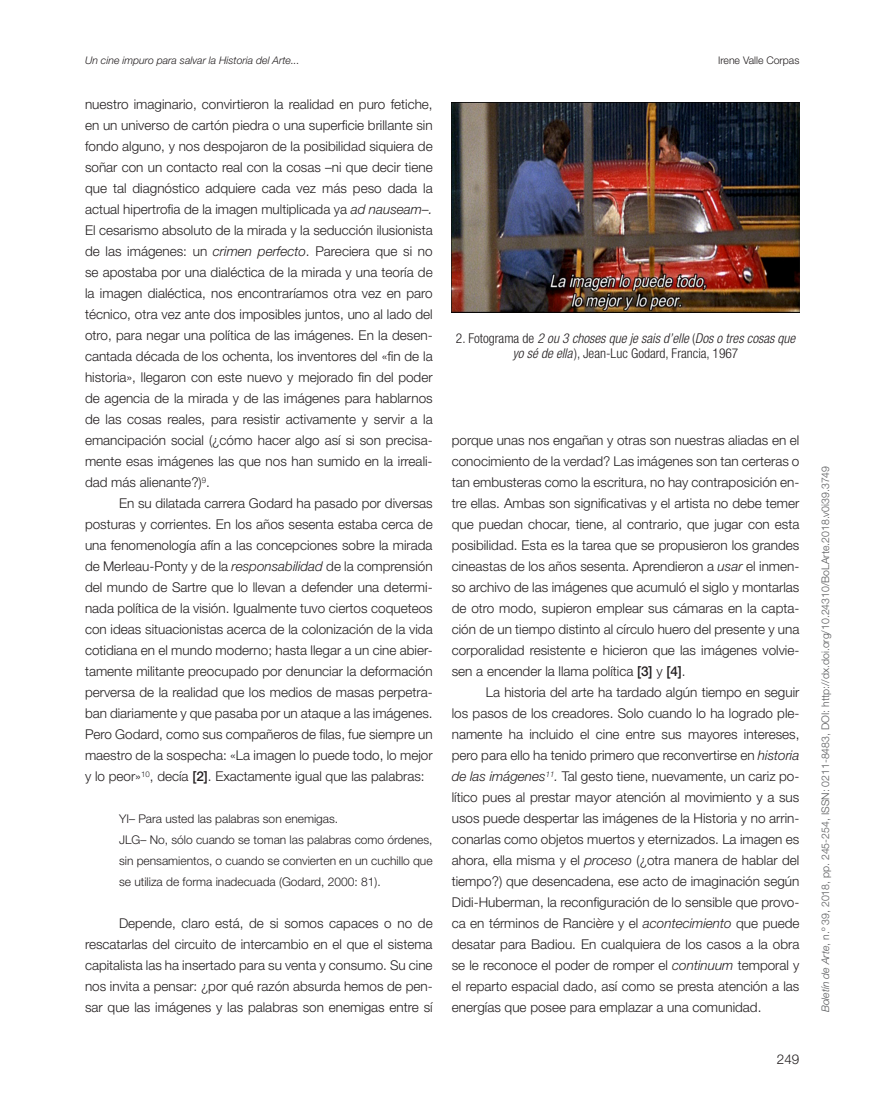
<style>
.page{position:relative;width:893px;height:1106px;background:#fff}
.page>*{position:absolute;margin:0;border:0;box-sizing:border-box;transform-origin:0 0}
.t1{font:300 13.5px/21px "Helvetica Neue LT Std";color:#231f20;text-align:justify}
.t2{font:italic 300 condensed 13.5px/15px "Helvetica Neue LT Std";color:#231f20;text-align:center}
.t3{font:300 12px/21px "Helvetica Neue LT Std";color:#231f20}
.t4{font:300 10.5px "Helvetica Neue LT Std";color:#57585a}
.t5{font:italic 300 10.5px "Helvetica Neue LT Std";color:#231f20}
.t6{font:300 10.5px "Helvetica Neue LT Std";color:#231f20}
.s1{font-style:italic}
.s2{font-weight:500}
.s3{font-style:normal}
</style>
<div class="page">
<img style="left:452px;top:102px;width:347px;height:210px">
<p class="t5" style="left:85px;top:54px;width:216px">Un cine impuro para salvar la Historia del Arte...</p>
<p class="t6" style="left:718px;top:54px;width:83px">Irene Valle Corpas</p>
<p class="t1" style="left:85px;top:93px;width:349px">nuestro imaginario, convirtieron la realidad en puro fetiche, en un universo de cartón piedra o una superficie brillante sin fondo alguno, y nos despojaron de la posibilidad siquiera de soñar con un contacto real con la cosas –ni que decir tiene que tal diagnóstico adquiere cada vez más peso dada la actual hipertrofia de la imagen multiplicada ya <span class="s1">ad nauseam–.<br></span>El cesarismo absoluto de la mirada y la seducción ilusionista de las imágenes: un <span class="s1">crimen perfecto</span>. Pareciera que si no se apostaba por una dialéctica de la mirada y una teoría de la imagen dialéctica, nos encontraríamos otra vez en paro técnico, otra vez ante dos imposibles juntos, uno al lado del otro, para negar una política de las imágenes. En la desen&shy;cantada década de los ochenta, los inventores del «fin de la historia», llegaron con este nuevo y mejorado fin del poder de agencia de la mirada y de las imágenes para hablarnos de las cosas reales, para resistir activamente y servir a la emancipación social (¿cómo hacer algo así si son precisa&shy;mente esas imágenes las que nos han sumido en la irreali&shy;dad más alienante?)<sup>9</sup>.</p>
<p class="t1" style="left:85px;top:492px;width:349px;text-indent:34px">En su dilatada carrera Godard ha pasado por diversas posturas y corrientes. En los años sesenta estaba cerca de una fenomenología afín a las concepciones sobre la mirada de Merleau-Ponty y de la <span class="s1">responsabilidad</span> de la comprensión del mundo de Sartre que lo llevan a defender una determi&shy;nada política de la visión. Igualmente tuvo ciertos coqueteos con ideas situacionistas acerca de la colonización de la vida cotidiana en el mundo moderno; hasta llegar a un cine abier&shy;tamente militante preocupado por denunciar la deformación perversa de la realidad que los medios de masas perpetra&shy;ban diariamente y que pasaba por un ataque a las imágenes.<br>Pero Godard, como sus compañeros de filas, fue siempre un maestro de la sospecha: «La imagen lo puede todo, lo mejor y lo peor»<sup>10</sup>, decía <span class="s2">[2]</span>. Exactamente igual que las palabras:</p>
<p class="t3" style="left:119px;top:808px;width:315px">YI– Para usted las palabras son enemigas.<br>JLG– No, sólo cuando se toman las palabras como órdenes, sin pensamientos, o cuando se convierten en un cuchillo que se utiliza de forma inadecuada (Godard, 2000: 81).</p>
<p class="t1" style="left:85px;top:912px;width:349px;text-indent:34px">Depende, claro está, de si somos capaces o no de rescatarlas del circuito de intercambio en el que el sistema capitalista las ha insertado para su venta y consumo. Su cine nos invita a pensar: ¿por qué razón absurda hemos de pen&shy;sar que las imágenes y las palabras son enemigas entre sí</p>
<p class="t2" style="left:456px;top:331px;width:341px"><span class="s3">2. Fotograma de</span> 2 ou 3 choses que je sais d’elle <span class="s3">(</span>Dos o tres cosas que yo sé de ella <span class="s3">), Jean-Luc Godard, Francia, 1967</span></p>
<p class="t1" style="left:452px;top:429px;width:349px">porque unas nos engañan y otras son nuestras aliadas en el conocimiento de la verdad? Las imágenes son tan certeras o tan embusteras como la escritura, no hay contraposición en&shy;tre ellas. Ambas son significativas y el artista no debe temer que puedan chocar, tiene, al contrario, que jugar con esta posibilidad. Esta es la tarea que se propusieron los grandes cineastas de los años sesenta. Aprendieron a <span class="s1">usar</span> el inmen&shy;so archivo de las imágenes que acumuló el siglo y montarlas de otro modo, supieron emplear sus cámaras en la capta&shy;ción de un tiempo distinto al círculo huero del presente y una corporalidad resistente e hicieron que las imágenes volvie&shy;sen a encender la llama política <span class="s2">[3]</span> y <span class="s2">[4]</span>.</p>
<p class="t1" style="left:452px;top:681px;width:349px;text-indent:34px">La historia del arte ha tardado algún tiempo en seguir los pasos de los creadores. Solo cuando lo ha logrado ple&shy;namente ha incluido el cine entre sus mayores intereses, pero para ello ha tenido primero que reconvertirse en <span class="s1">historia de las imágenes</span><sup>11</sup><span class="s1">.</span> Tal gesto tiene, nuevamente, un cariz po&shy;lítico pues al prestar mayor atención al movimiento y a sus usos puede despertar las imágenes de la Historia y no arrin&shy;conarlas como objetos muertos y eternizados. La imagen es ahora, ella misma y el <span class="s1">proceso</span> (¿otra manera de hablar del tiempo?) que desencadena, ese acto de imaginación según Didi-Huberman, la reconfiguración de lo sensible que provo&shy;ca en términos de Rancière y el <span class="s1">acontecimiento</span> que puede desatar para Badiou. En cualquiera de los casos a la obra se le reconoce el poder de romper el <span class="s1">continuum</span> temporal y el reparto espacial dado, así como se presta atención a las energías que posee para emplazar a una comunidad.</p>
<p class="t1" style="left:777px;top:1048px;width:24px">249</p>
<p class="t4" style="left:819px;top:1012px;width:548px;rotate:-90deg"><span class="s1">Boletín de Arte</span>, n.º 39, 2018, pp. 245-254, ISSN: 0211-8483, DOI: http://dx.doi.org/10.24310/BoLArte.2018.v0i39.3749</p>
</div>
